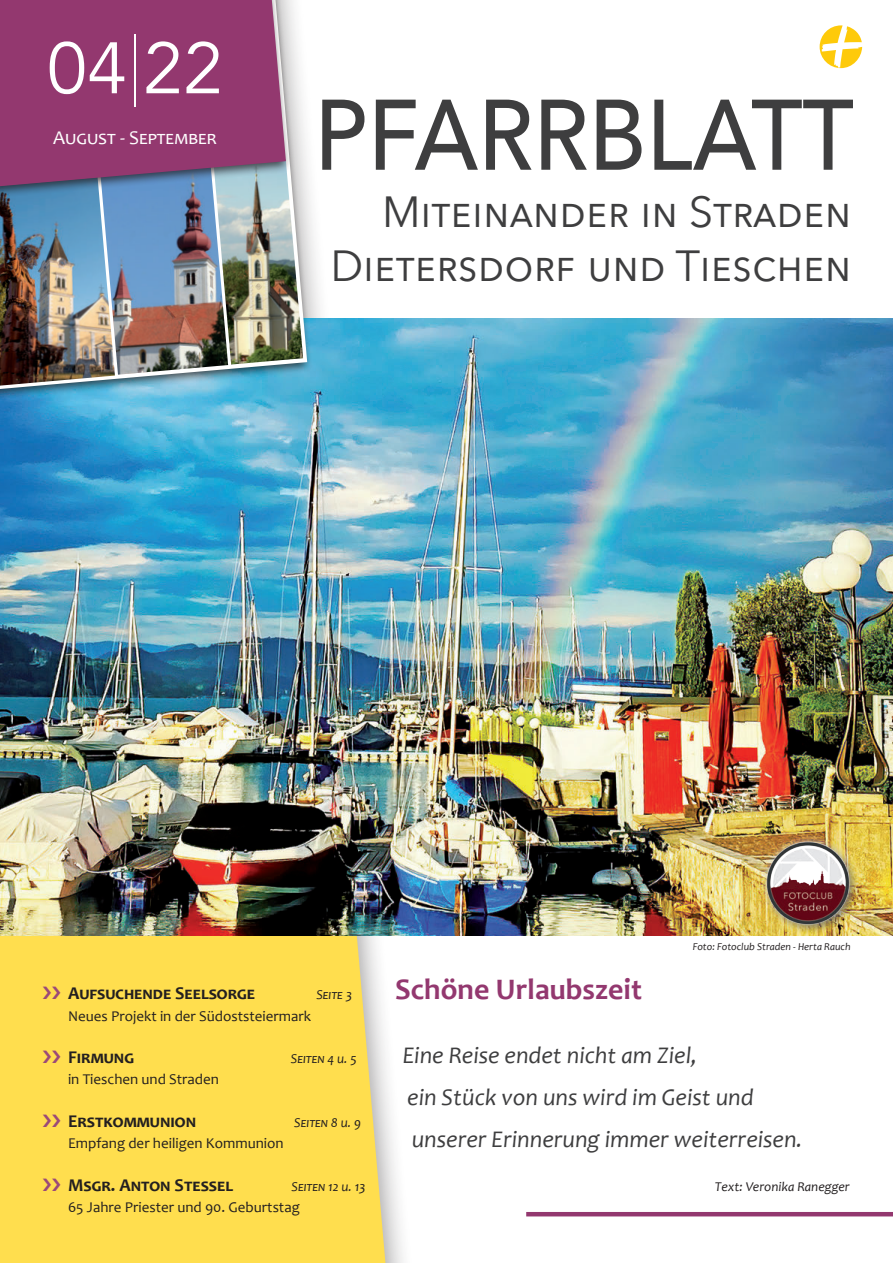
<style>
.page{position:relative;width:893px;height:1263px;background:#fff}
.page>*{position:absolute;margin:0;border:0;box-sizing:border-box;transform-origin:0 0}
.t1{font:500 99px "Avenir Next";color:#3e3e3f;scale:.91 1}
.t2{font:72px "Avenir";color:#fff}
.t3{font:43.5px/54px "Avenir Next";color:#3e3e3f;text-align:right}
.t4{font:700 30px "Candara";color:#93386f}
.t5{font:italic 24px/42px "Candara";color:#3e3e3f}
.t6{font:19.5px "Candara";color:#fff}
.t7{font:700 18px "Candara";color:#231f20}
.t8{font:15px "Candara";color:#231f20}
.t9{font:italic 13.5px "Candara";color:#231f20}
.t10{font:italic 10.5px "Candara";color:#231f20}
.s1{font-family:"Avenir Next";font-weight:200}
</style>
<div class="page">
<div style="left:0;top:0;width:417px;height:1263px;background:#231f20;opacity:.4"></div>
<svg style="left:0;top:0;width:385px;height:1263px;fill:#ffde4e"></svg>
<img style="left:0;top:319px;width:893px;height:616px">
<div style="left:0;top:0;width:312px;height:402px;background:#231f20;opacity:.75"></div>
<svg style="left:0;top:0;width:307px;height:389px"></svg>
<img style="left:115px;top:159px;width:188px;height:227px">
<img style="left:0;top:200px;width:115px;height:186px">
<div style="left:0;top:0;width:291px;height:200px;background:#231f20;opacity:.75"></div>
<svg style="left:0;top:0;width:286px;height:186px;background:#903e73"></svg>
<svg style="left:820px;top:25px;width:42px;height:43px"></svg>
<div style="left:762px;top:837px;width:97px;height:98px;background:#231f20;opacity:.75"></div>
<div style="left:758px;top:833px;width:100px;height:100px;background:#fff;opacity:.75"></div>
<img style="left:765px;top:841px;width:85px;height:85px">
<hr style="left:526px;top:1212px;width:367px;height:4px;background:#93386f">
<svg style="left:43px;top:987px;width:17px;height:12px"></svg>
<svg style="left:43px;top:1050px;width:17px;height:13px"></svg>
<svg style="left:43px;top:1114px;width:17px;height:13px"></svg>
<svg style="left:43px;top:1178px;width:17px;height:13px"></svg>
<h2 class="t2" style="left:47px;top:26px;width:178px">04<span class="s1">|</span>22</h2>
<h3 class="t6" style="left:53px;top:126px;width:165px">August - September</h3>
<h1 class="t1" style="left:315px;top:51px;width:594px">PFARRBLATT</h1>
<h3 class="t3" style="left:330px;top:183px;width:523px">Miteinander in Straden<br>Dietersdorf und Tieschen</h3>
<p class="t10" style="left:693px;top:940px;width:159px">Foto: Fotoclub Straden - Herta Rauch</p>
<p class="t7" style="left:68px;top:983px;width:189px">Aufsuchende Seelsorge</p>
<p class="t9" style="left:316px;top:987px;width:37px">Seite 3</p>
<p class="t8" style="left:68px;top:1007px;width:245px">Neues Projekt in der Südoststeiermark</p>
<p class="t7" style="left:68px;top:1046px;width:68px">Firmung</p>
<p class="t9" style="left:291px;top:1050px;width:67px">Seiten 4 u. 5</p>
<p class="t8" style="left:68px;top:1070px;width:153px">in Tieschen und Straden</p>
<p class="t7" style="left:68px;top:1110px;width:130px">Erstkommunion</p>
<p class="t9" style="left:294px;top:1114px;width:68px">Seiten 8 u. 9</p>
<p class="t8" style="left:68px;top:1134px;width:217px">Empfang der heiligen Kommunion</p>
<p class="t7" style="left:68px;top:1174px;width:163px">Msgr. Anton Stessel</p>
<p class="t9" style="left:292px;top:1178px;width:75px">Seiten 12 u. 13</p>
<p class="t8" style="left:68px;top:1198px;width:233px">65 Jahre Priester und 90. Geburtstag</p>
<h3 class="t4" style="left:395px;top:971px;width:248px">Schöne Urlaubszeit</h3>
<h3 class="t5" style="left:403px;top:1034px;width:401px">Eine Reise endet nicht am Ziel,<br>ein Stück von uns wird im Geist und unserer Erinnerung immer weiterreisen.</h3>
<p class="t9" style="left:715px;top:1178px;width:137px">Text: Veronika Ranegger</p>
</div>
